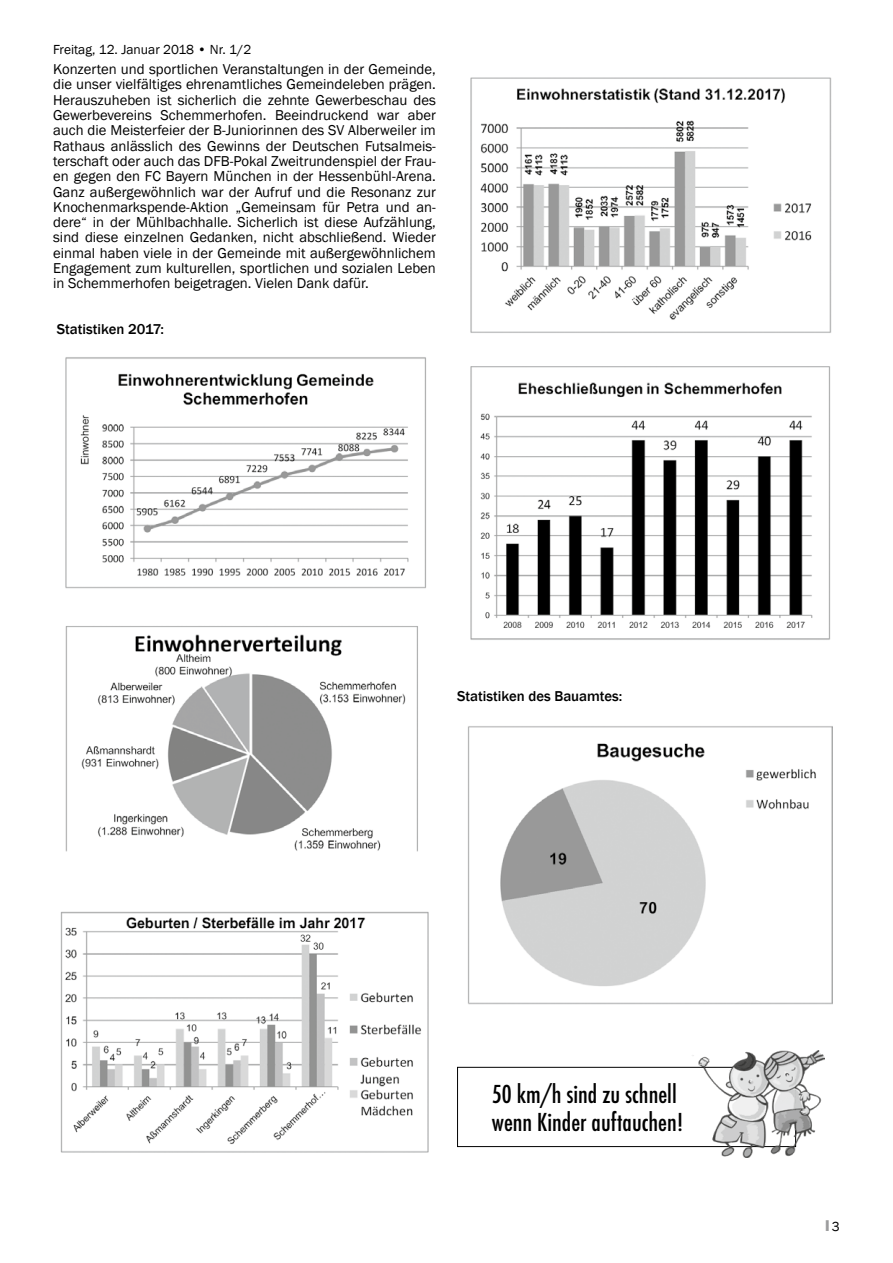
<style>
.page{position:relative;width:893px;height:1263px;background:#fff}
.page>*{position:absolute;margin:0;border:0;box-sizing:border-box;transform-origin:0 0}
.t1{font:500 condensed 24px/28.8px "Futura";color:#000}
.t2{font:14.7px/15.3px "Franklin Gothic";color:#000;text-align:justify}
.t3{font:500 14.7px "Franklin Gothic";color:#000}
.t4{font:13.5px "Franklin Gothic";color:#000}
.t5{font:13.5px "Impact";color:#9c9c9d}
.s1{font-family:"Franklin Gothic";color:#000}
</style>
<div class="page">
<img style="left:65px;top:357px;width:361px;height:232px">
<img style="left:65px;top:626px;width:353px;height:226px">
<img style="left:60px;top:911px;width:369px;height:242px">
<img style="left:470px;top:77px;width:362px;height:256px">
<img style="left:470px;top:366px;width:361px;height:274px">
<img style="left:468px;top:726px;width:364px;height:279px">
<div style="left:457px;top:1067px;width:339px;height:80px;border:1px solid #000"></div>
<img style="left:690px;top:1051px;width:134px;height:106px">
<p class="t4" style="left:53px;top:41px;width:200px">Freitag, 12. Januar 2018 • Nr. 1/2</p>
<p class="t2" style="left:53px;top:62px;width:384px">Konzerten und sportlichen Veranstaltungen in der Gemeinde, die unser vielfältiges ehrenamtliches Gemeindeleben prägen.<br>Herauszuheben ist sicherlich die zehnte Gewerbeschau des Gewerbevereins Schemmerhofen. Beeindruckend war aber auch die Meisterfeier der B-Juniorinnen des SV Alberweiler im Rathaus anlässlich des Gewinns der Deutschen Futsalmeis&shy;terschaft oder auch das DFB-Pokal Zweitrundenspiel der Frau&shy;en gegen den FC Bayern München in der Hessenbühl-Arena.<br>Ganz außergewöhnlich war der Aufruf und die Resonanz zur Knochenmarkspende-Aktion „Gemeinsam für Petra und an&shy;dere“ in der Mühlbachhalle. Sicherlich ist diese Aufzählung, sind diese einzelnen Gedanken, nicht abschließend. Wieder einmal haben viele in der Gemeinde mit außergewöhnlichem Engagement zum kulturellen, sportlichen und sozialen Leben in Schemmerhofen beigetragen. Vielen Dank dafür.</p>
<p class="t3" style="left:57px;top:320px;width:109px">Statistiken 2017:</p>
<p class="t3" style="left:457px;top:687px;width:167px">Statistiken des Bauamtes:</p>
<h1 class="t1" style="left:492px;top:1079px;width:193px">50 km/h sind zu schnell wenn Kinder auftauchen!</h1>
<p class="t5" style="left:826px;top:1215px;width:16px">I <span class="s1">3</span></p>
</div>
